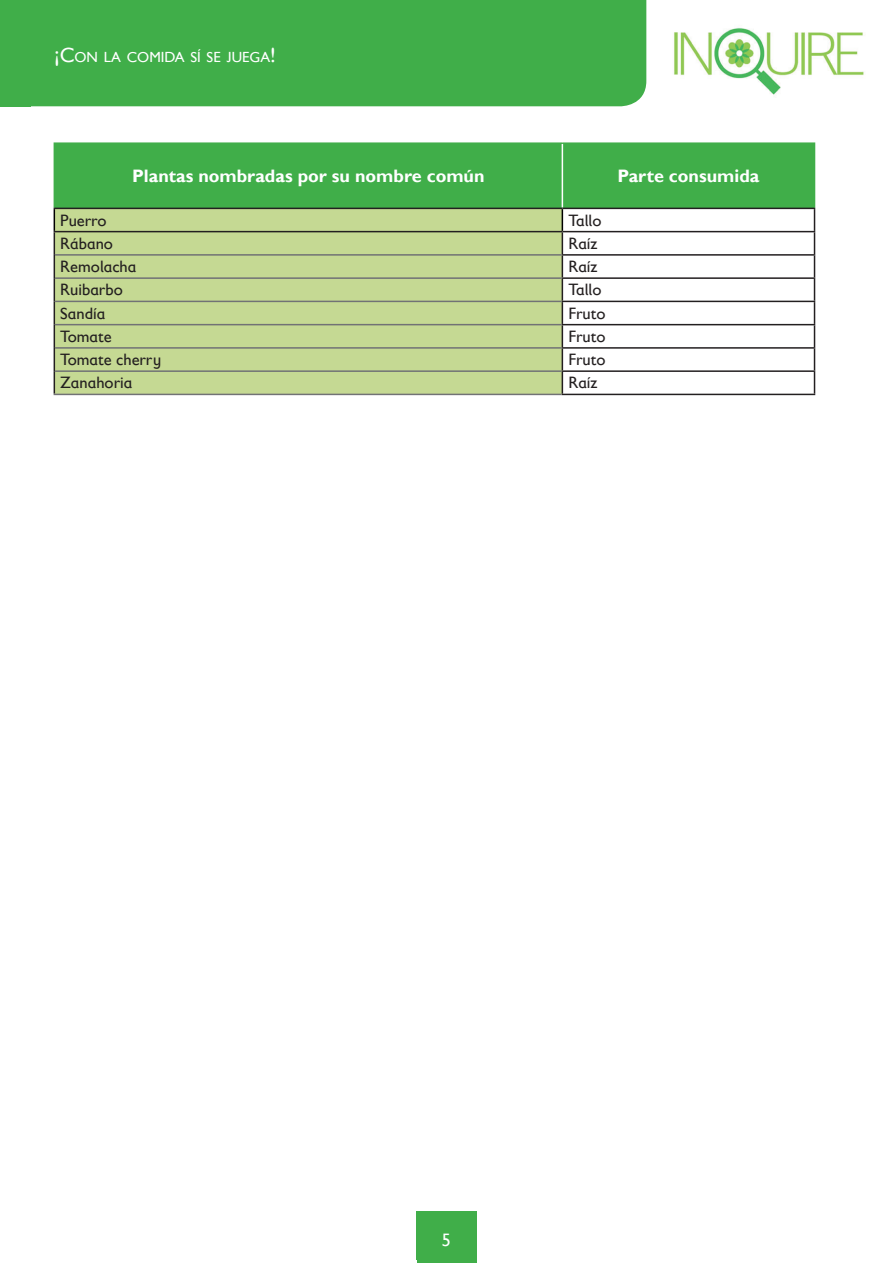
<style>
.page{position:relative;width:893px;height:1263px;background:#fff}
.page>*{position:absolute;margin:0;border:0;box-sizing:border-box;transform-origin:0 0}
.t1{font:700 18px "Gill Sans";color:#fff}
.t2{font:18px "Gill Sans MT Schlbk";color:#fff}
.t3{font:16.5px "Gill Sans MT Schlbk";color:#231f20}
.t4{font:14.7px "Gill Sans MT Schlbk";color:#fff}
.s1{font-size:21px}
</style>
<div class="page">
<div style="left:0;top:0;width:646px;height:106px;background:#40ae49"></div>
<div style="left:417px;top:1212px;width:59px;height:51px;background:#40ae49"></div>
<div style="left:0;top:61px;width:30px;height:45px;background:#40ae49"></div>
<img style="left:674px;top:28px;width:190px;height:67px">
<div style="left:55px;top:144px;width:759px;height:64px;background:#40ae49"></div>
<div style="left:55px;top:209px;width:507px;height:185px;background:#c5d993"></div>
<hr style="left:562px;top:144px;width:1px;height:64px;background:#fff">
<hr style="left:54px;top:142px;width:508px;height:2px;background:#40ae49">
<hr style="left:54px;top:144px;width:1px;height:64px;background:#40ae49">
<hr style="left:562px;top:142px;width:253px;height:2px;background:#40ae49">
<hr style="left:814px;top:144px;width:1px;height:64px;background:#40ae49">
<hr style="left:54px;top:208px;width:508px;height:1px;background:#231f20">
<hr style="left:562px;top:208px;width:253px;height:1px;background:#231f20">
<hr style="left:54px;top:231px;width:508px;height:1px;background:#231f20">
<hr style="left:562px;top:231px;width:253px;height:1px;background:#231f20">
<hr style="left:562px;top:254px;width:253px;height:2px;background:#231f20">
<hr style="left:562px;top:277px;width:253px;height:2px;background:#231f20">
<hr style="left:562px;top:301px;width:253px;height:1px;background:#231f20">
<hr style="left:562px;top:324px;width:253px;height:1px;background:#231f20">
<hr style="left:562px;top:347px;width:253px;height:2px;background:#231f20">
<svg style="left:54px;top:209px;width:1px;height:185px"></svg>
<hr style="left:562px;top:370px;width:253px;height:2px;background:#231f20">
<svg style="left:562px;top:209px;width:1px;height:185px"></svg>
<svg style="left:814px;top:209px;width:1px;height:185px"></svg>
<hr style="left:562px;top:394px;width:253px;height:1px;background:#231f20">
<hr style="left:55px;top:254px;width:507px;height:2px;background:#717275">
<hr style="left:55px;top:277px;width:507px;height:2px;background:#717275">
<hr style="left:55px;top:301px;width:507px;height:1px;background:#717275">
<hr style="left:55px;top:324px;width:507px;height:1px;background:#717275">
<hr style="left:55px;top:347px;width:507px;height:2px;background:#717275">
<hr style="left:55px;top:370px;width:507px;height:2px;background:#717275">
<hr style="left:54px;top:394px;width:508px;height:1px;background:#717275">
<p class="t4" style="left:54px;top:49px;width:223px"><span class="s1">¡C</span>ON LA COMIDA SÍ SE JUEGA<span class="s1">!</span></p>
<p class="t1" style="left:132px;top:165px;width:354px">Plantas nombradas por su nombre común</p>
<p class="t1" style="left:617px;top:165px;width:144px">Parte consumida</p>
<p class="t3" style="left:60px;top:211px;width:48px">Puerro</p>
<p class="t3" style="left:568px;top:211px;width:35px">Tallo</p>
<p class="t3" style="left:60px;top:234px;width:54px">Rábano</p>
<p class="t3" style="left:568px;top:234px;width:31px">Raíz</p>
<p class="t3" style="left:60px;top:257px;width:78px">Remolacha</p>
<p class="t3" style="left:568px;top:257px;width:31px">Raíz</p>
<p class="t3" style="left:60px;top:280px;width:64px">Ruibarbo</p>
<p class="t3" style="left:568px;top:280px;width:35px">Tallo</p>
<p class="t3" style="left:60px;top:304px;width:46px">Sandía</p>
<p class="t3" style="left:568px;top:304px;width:39px">Fruto</p>
<p class="t3" style="left:60px;top:327px;width:53px">Tomate</p>
<p class="t3" style="left:568px;top:327px;width:39px">Fruto</p>
<p class="t3" style="left:60px;top:350px;width:102px">Tomate cherry</p>
<p class="t3" style="left:568px;top:350px;width:39px">Fruto</p>
<p class="t3" style="left:60px;top:373px;width:74px">Zanahoria</p>
<p class="t3" style="left:568px;top:373px;width:31px">Raíz</p>
<p class="t2" style="left:442px;top:1229px;width:10px">5</p>
</div>
